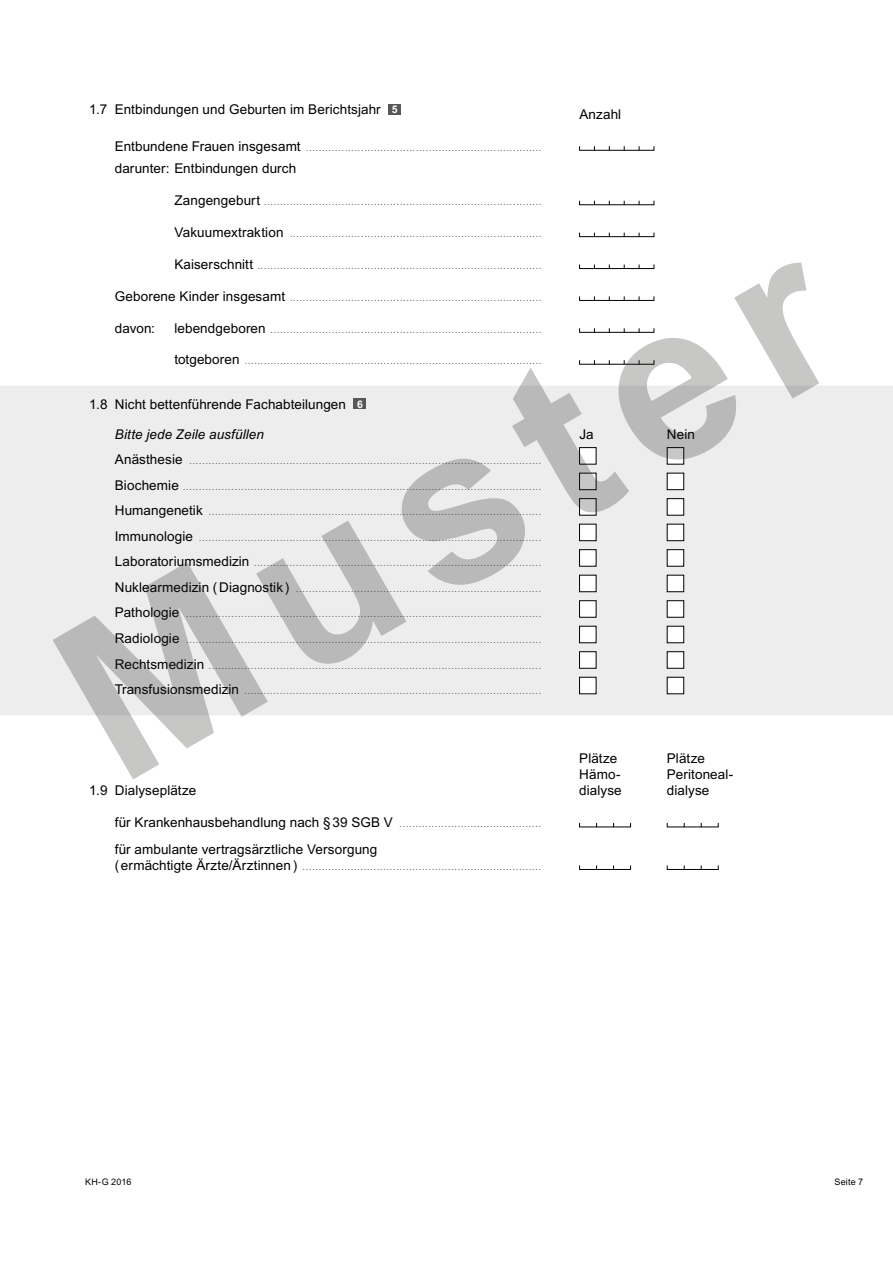
<style>
.page{position:relative;width:893px;height:1263px;background:#fff}
.page>*{position:absolute;margin:0;border:0;box-sizing:border-box;transform-origin:0 0}
.t1{font:225px "Arial Bold MT2";color:#1d1d1b}
.t2{font:13.5px/16.2px "Arial";letter-spacing:.005em;color:#000}
.t3{font:italic 13.5px "Arial";letter-spacing:.005em;color:#000}
.t4{font:10.5px "Arial";color:#706f6f}
.t5{font:9px "Arial";letter-spacing:.02em;color:#000}
.s1{font-weight:700;font-size:10.5px;color:#fff}
.s2{font-size:13.5px;color:#000}
</style>
<div class="page">
<div style="left:0;top:386px;width:893px;height:329px;background:#ededed"></div>
<div style="left:388px;top:104px;width:13px;height:10px;background:#575756"></div>
<hr style="left:579px;top:150px;width:75px;height:1px;background:#000">
<hr style="left:579px;top:204px;width:75px;height:1px;background:#000">
<hr style="left:579px;top:236px;width:75px;height:1px;background:#000">
<hr style="left:579px;top:268px;width:75px;height:1px;background:#000">
<hr style="left:579px;top:300px;width:75px;height:1px;background:#000">
<hr style="left:579px;top:332px;width:75px;height:1px;background:#000">
<hr style="left:579px;top:364px;width:75px;height:1px;background:#000">
<div style="left:354px;top:398px;width:12px;height:11px;background:#575756"></div>
<div style="left:580px;top:448px;width:16px;height:16px;background:#fff"></div>
<div style="left:579px;top:447px;width:17px;height:17px;border:1px solid #000"></div>
<div style="left:667px;top:448px;width:17px;height:16px;background:#fff"></div>
<div style="left:667px;top:447px;width:17px;height:17px;border:1px solid #000"></div>
<div style="left:580px;top:473px;width:16px;height:17px;background:#fff"></div>
<div style="left:579px;top:473px;width:17px;height:17px;border:1px solid #000"></div>
<div style="left:667px;top:473px;width:17px;height:17px;background:#fff"></div>
<div style="left:667px;top:473px;width:17px;height:17px;border:1px solid #000"></div>
<div style="left:580px;top:499px;width:16px;height:16px;background:#fff"></div>
<div style="left:579px;top:498px;width:17px;height:17px;border:1px solid #000"></div>
<div style="left:667px;top:499px;width:17px;height:16px;background:#fff"></div>
<div style="left:667px;top:498px;width:17px;height:17px;border:1px solid #000"></div>
<div style="left:580px;top:524px;width:16px;height:17px;background:#fff"></div>
<div style="left:579px;top:524px;width:17px;height:17px;border:1px solid #000"></div>
<div style="left:667px;top:524px;width:17px;height:17px;background:#fff"></div>
<div style="left:667px;top:524px;width:17px;height:17px;border:1px solid #000"></div>
<div style="left:580px;top:550px;width:16px;height:16px;background:#fff"></div>
<div style="left:579px;top:549px;width:17px;height:17px;border:1px solid #000"></div>
<div style="left:667px;top:550px;width:17px;height:16px;background:#fff"></div>
<div style="left:667px;top:549px;width:17px;height:17px;border:1px solid #000"></div>
<div style="left:580px;top:575px;width:16px;height:17px;background:#fff"></div>
<div style="left:579px;top:575px;width:17px;height:17px;border:1px solid #000"></div>
<div style="left:667px;top:575px;width:17px;height:17px;background:#fff"></div>
<div style="left:580px;top:601px;width:16px;height:16px;background:#fff"></div>
<div style="left:579px;top:600px;width:17px;height:17px;border:1px solid #000"></div>
<div style="left:667px;top:601px;width:17px;height:16px;background:#fff"></div>
<div style="left:667px;top:600px;width:17px;height:17px;border:1px solid #000"></div>
<div style="left:580px;top:626px;width:16px;height:17px;background:#fff"></div>
<div style="left:579px;top:626px;width:17px;height:17px;border:1px solid #000"></div>
<div style="left:667px;top:626px;width:17px;height:17px;background:#fff"></div>
<div style="left:580px;top:652px;width:16px;height:16px;background:#fff"></div>
<div style="left:579px;top:651px;width:17px;height:17px;border:1px solid #000"></div>
<div style="left:667px;top:652px;width:17px;height:16px;background:#fff"></div>
<div style="left:667px;top:651px;width:17px;height:17px;border:1px solid #000"></div>
<div style="left:580px;top:677px;width:16px;height:17px;background:#fff"></div>
<div style="left:579px;top:677px;width:17px;height:17px;border:1px solid #000"></div>
<div style="left:667px;top:677px;width:17px;height:17px;background:#fff"></div>
<hr style="left:579px;top:827px;width:52px;height:1px;background:#000">
<hr style="left:667px;top:827px;width:51px;height:1px;background:#000">
<hr style="left:579px;top:869px;width:52px;height:1px;background:#000">
<hr style="left:667px;top:869px;width:51px;height:1px;background:#000">
<p class="t2" style="left:89px;top:102px;width:310px">1.7 Entbindungen und Geburten im Berichtsjahr <span class="s1">5</span></p>
<p class="t2" style="left:579px;top:106px;width:43px">Anzahl</p>
<p class="t4" style="left:115px;top:140px;width:428px"><span class="s2">Entbundene Frauen insgesamt</span> .........................................................................</p>
<p class="t2" style="left:115px;top:160px;width:183px">darunter: Entbindungen durch</p>
<p class="t4" style="left:174px;top:194px;width:369px"><span class="s2">Zangengeburt</span> ......................................................................................</p>
<p class="t4" style="left:174px;top:226px;width:369px"><span class="s2">Vakuumextraktion</span> ..............................................................................</p>
<p class="t4" style="left:174px;top:258px;width:369px"><span class="s2">Kaiserschnitt</span> ........................................................................................</p>
<p class="t4" style="left:115px;top:290px;width:428px"><span class="s2">Geborene Kinder insgesamt</span> ..............................................................................</p>
<p class="t2" style="left:115px;top:320px;width:42px">davon:</p>
<p class="t4" style="left:174px;top:322px;width:369px"><span class="s2">lebendgeboren</span> ....................................................................................</p>
<p class="t4" style="left:174px;top:354px;width:369px"><span class="s2">totgeboren</span> ............................................................................................</p>
<p class="t2" style="left:89px;top:396px;width:275px">1.8 Nicht bettenführende Fachabteilungen <span class="s1">6</span></p>
<p class="t3" style="left:115px;top:425px;width:151px">Bitte jede Zeile ausfüllen</p>
<p class="t2" style="left:579px;top:426px;width:16px">Ja</p>
<p class="t2" style="left:667px;top:426px;width:30px">Nein</p>
<p class="t4" style="left:115px;top:454px;width:428px"><span class="s2">Anästhesie</span> .............................................................................................................</p>
<p class="t4" style="left:115px;top:479px;width:428px"><span class="s2">Biochemie</span> ...............................................................................................................</p>
<p class="t4" style="left:115px;top:505px;width:428px"><span class="s2">Humangenetik</span> .......................................................................................................</p>
<p class="t4" style="left:115px;top:530px;width:428px"><span class="s2">Immunologie</span> ..........................................................................................................</p>
<p class="t4" style="left:115px;top:556px;width:428px"><span class="s2">Laboratoriumsmedizin</span> .........................................................................................</p>
<p class="t4" style="left:115px;top:581px;width:428px"><span class="s2">Nuklearmedizin (Diagnostik)</span> ............................................................................</p>
<p class="t4" style="left:115px;top:607px;width:428px"><span class="s2">Pathologie</span> ..............................................................................................................</p>
<p class="t4" style="left:115px;top:632px;width:428px"><span class="s2">Radiologie</span> ..............................................................................................................</p>
<p class="t4" style="left:115px;top:658px;width:428px"><span class="s2">Rechtsmedizin</span> .......................................................................................................</p>
<p class="t4" style="left:115px;top:683px;width:428px"><span class="s2">Transfusionsmedizin</span> ............................................................................................</p>
<h1 class="t1" style="left:5px;top:589px;width:852px;rotate:-30deg">Muster</h1>
<p class="t2" style="left:579px;top:750px;width:44px">Plätze<br>Hämo&shy;dialyse</p>
<p class="t2" style="left:667px;top:750px;width:68px">Plätze<br>Peritoneal&shy;dialyse</p>
<p class="t2" style="left:89px;top:782px;width:109px">1.9 Dialyseplätze</p>
<p class="t4" style="left:115px;top:817px;width:428px"><span class="s2">für Krankenhausbehandlung nach §39 SGB V</span> ............................................</p>
<p class="t2" style="left:115px;top:841px;width:264px">für ambulante vertragsärztliche Versorgung (</p>
<p class="t4" style="left:121px;top:859px;width:422px"><span class="s2">ermächtigte Ärzte/Ärztinnen)</span> ..........................................................................</p>
<p class="t5" style="left:85px;top:1175px;width:48px">KH-G 2016</p>
<p class="t5" style="left:834px;top:1175px;width:30px">Seite 7</p>
</div>
